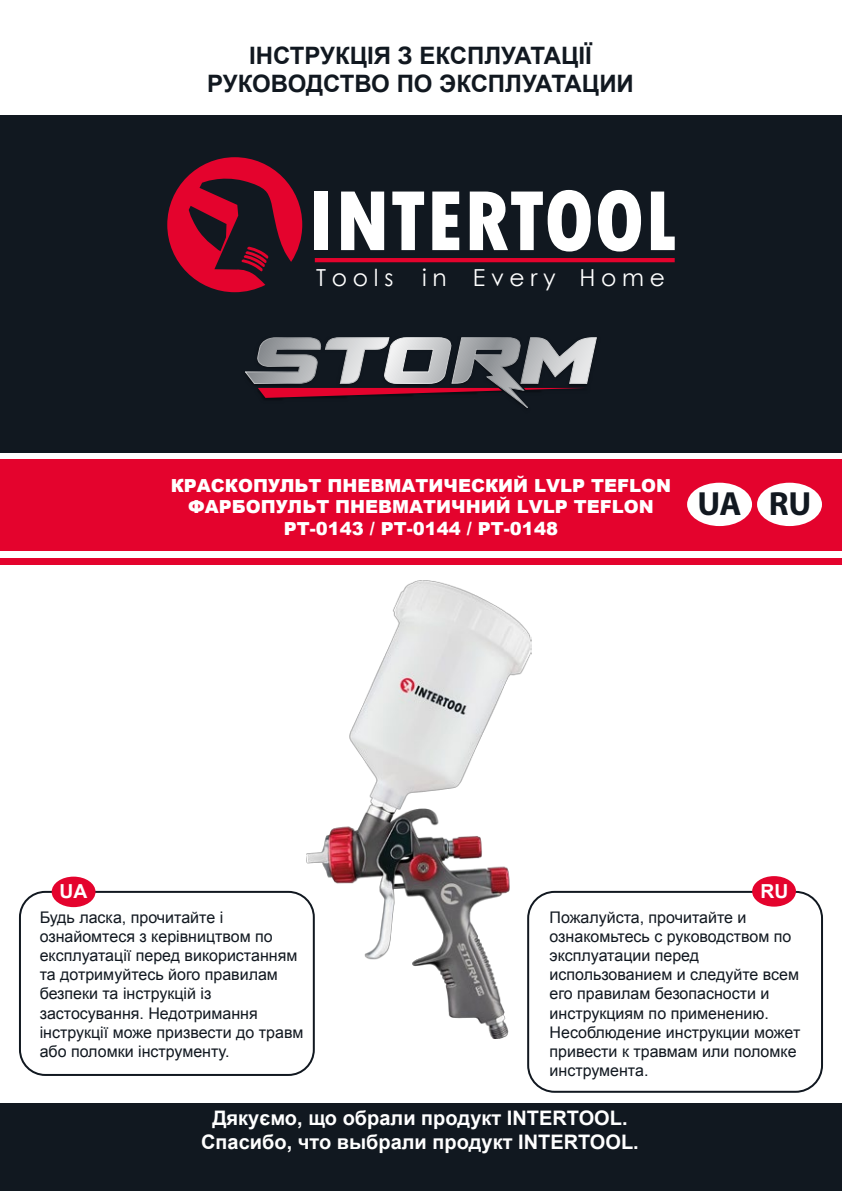
<style>
.page{position:relative;width:842px;height:1191px;background:#fff}
.page>*{position:absolute;margin:0;border:0;box-sizing:border-box;transform-origin:0 0}
.t1{font:700 33.6px "Myriad Pro";color:#111820}
.t2{font:700 24px/28.8px "Arial";color:#111820;text-align:center}
.t3{font:23.4px "Century Gothic";letter-spacing:.24em;color:#fff}
.t4{font:700 20px/24px "Arial";color:#fff;text-align:center}
.t5{font:700 19.4px "Arial";color:#fff}
.t6{font:900 18px/21.6px "Arial";color:#fff;text-align:center}
.t7{font:16px/19.2px "Arial";color:#111820}
</style>
<div class="page">
<div style="left:0;top:1103px;width:842px;height:88px;background:#111820"></div>
<div style="left:0;top:558px;width:842px;height:6px;background:#e4032d"></div>
<div style="left:0;top:459px;width:842px;height:92px;background:#e4032d"></div>
<div style="left:757px;top:483px;width:65px;height:43px;background:#fff;border-radius:50%"></div>
<div style="left:687px;top:483px;width:65px;height:43px;background:#fff;border-radius:50%"></div>
<div style="left:0;top:115px;width:842px;height:337px;background:#111820"></div>
<svg style="left:245px;top:337px;width:352px;height:71px"></svg>
<svg style="left:167px;top:157px;width:508px;height:135px"></svg>
<div style="left:315px;top:191px;width:13px;height:59px;background:#fff"></div>
<svg style="left:341px;top:191px;width:43px;height:59px"></svg>
<svg style="left:392px;top:191px;width:32px;height:59px"></svg>
<svg style="left:432px;top:191px;width:27px;height:59px"></svg>
<svg style="left:470px;top:190px;width:121px;height:61px"></svg>
<svg style="left:598px;top:190px;width:43px;height:61px"></svg>
<svg style="left:651px;top:191px;width:24px;height:59px"></svg>
<div style="left:19px;top:891px;width:296px;height:185px;border:2px solid #111820;border-radius:25px"></div>
<div style="left:527px;top:891px;width:296px;height:201px;border:2px solid #111820;border-radius:26px"></div>
<div style="left:52px;top:876px;width:44px;height:31px;background:#e4032d;border-radius:50%"></div>
<div style="left:752px;top:876px;width:44px;height:30px;background:#e4032d;border-radius:50%"></div>
<img style="left:307px;top:580px;width:224px;height:458px">
<h2 class="t2" style="left:207px;top:41px;width:428px">ІНСТРУКЦІЯ З ЕКСПЛУАТАЦІЇ<br>РУКОВОДСТВО ПО ЭКСПЛУАТАЦИИ</h2>
<h3 class="t3" style="left:316px;top:261px;width:350px">Tools in Every Home</h3>
<p class="t6" style="left:171px;top:474px;width:502px">КРАСКОПУЛЬТ ПНЕВМАТИЧЕСКИЙ LVLP TEFLON<br>ФАРБОПУЛЬТ ПНЕВМАТИЧНИЙ LVLP TEFLON<br>PT-0143 / PT-0144 / PT-0148</p>
<h1 class="t1" style="left:698px;top:482px;width:115px">UA RU</h1>
<p class="t5" style="left:59px;top:878px;width:29px">UA</p>
<p class="t5" style="left:761px;top:878px;width:29px">RU</p>
<p class="t7" style="left:40px;top:907px;width:265px">Будь ласка, прочитайте і ознайомтеся з керівництвом по експлуатації перед використанням та дотримуйтесь його правилам безпеки та інструкцій із застосування. Недотримання інструкції може призвести до травм або поломки інструменту.</p>
<p class="t7" style="left:550px;top:907px;width:252px">Пожалуйста, прочитайте и ознакомьтесь с руководством по эксплуатации перед использованием и следуйте всем его правилам безопасности и инструкциям по применению.<br>Несоблюдение инструкции может привести к травмам или поломке инструмента.</p>
<p class="t4" style="left:201px;top:1106px;width:439px">Дякуємо, що обрали продукт INTERTOOL.<br>Спасибо, что выбрали продукт INTERTOOL.</p>
</div>
